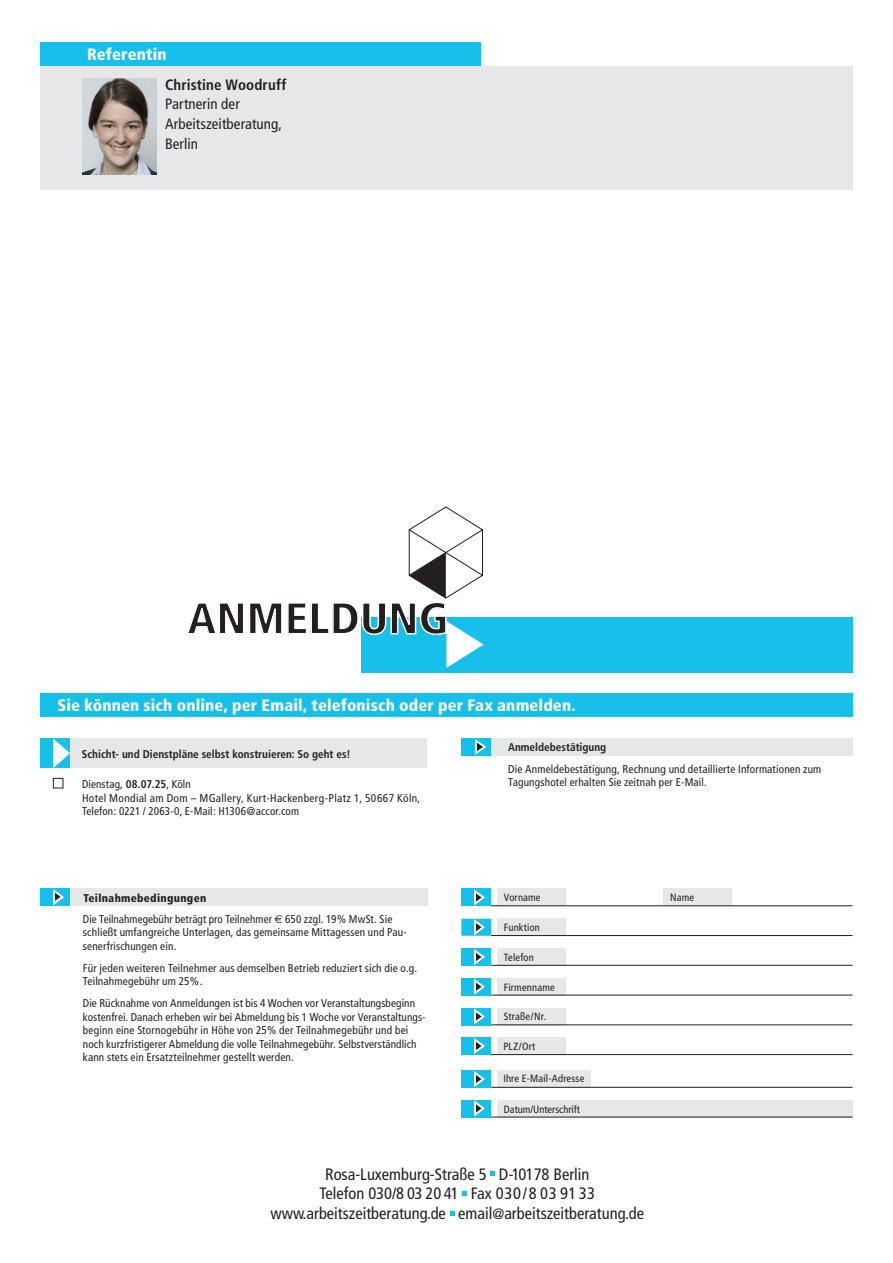
<style>
.page{position:relative;width:893px;height:1263px;background:#fff}
.page>*{position:absolute;margin:0;border:0;box-sizing:border-box;transform-origin:0 0}
.t1{font:900 condensed 44.25px "Frutiger";color:#231f20}
.t2{font:condensed 16.5px/19.8px "Frutiger";color:#231f20;text-align:center}
.t3{font:900 condensed 16.5px "Frutiger";letter-spacing:.01em;color:#fff}
.t4{font:condensed 15px/19.8px "Frutiger";letter-spacing:.005em;color:#231f20}
.t5{font:700 condensed 15px "Frutiger";letter-spacing:.01em;color:#231f20}
.t6{font:condensed 11.25px/13.5px "Frutiger";letter-spacing:.01em;color:#231f20}
.t7{font:700 condensed 11.25px "Frutiger";color:#231f20}
.t8{font:condensed 10.5px "Frutiger";letter-spacing:.015em;color:#231f20}
.s1{font-weight:700}
.s2{font-weight:900}
.s3{font-family:"Euro Sans";font-stretch:normal}
.s4{font-size:15px}
</style>
<div class="page">
<div style="left:361px;top:617px;width:492px;height:55px;background:#17c0e9"></div>
<svg style="left:491px;top:1171px;width:4px;height:4px"></svg>
<svg style="left:463px;top:1191px;width:4px;height:4px"></svg>
<svg style="left:450px;top:1211px;width:4px;height:4px"></svg>
<svg style="left:361px;top:507px;width:123px;height:161px"></svg>
<div style="left:40px;top:42px;width:440px;height:24px;background:#17c0e9"></div>
<div style="left:40px;top:66px;width:813px;height:123px;background:#e6e7e9"></div>
<img style="left:82px;top:78px;width:74px;height:97px">
<div style="left:62px;top:889px;width:365px;height:17px;background:#e6e7e9"></div>
<div style="left:40px;top:889px;width:30px;height:17px;background:#17c0e9"></div>
<svg style="left:51px;top:888px;width:14px;height:18px"></svg>
<div style="left:61px;top:738px;width:366px;height:30px;background:#e6e7e9"></div>
<div style="left:40px;top:738px;width:30px;height:30px;background:#17c0e9"></div>
<svg style="left:53px;top:738px;width:17px;height:30px"></svg>
<div style="left:497px;top:1070px;width:94px;height:17px;background:#e6e7e9"></div>
<div style="left:497px;top:1100px;width:356px;height:17px;background:#e6e7e9"></div>
<div style="left:497px;top:1008px;width:69px;height:17px;background:#e6e7e9"></div>
<div style="left:497px;top:978px;width:69px;height:17px;background:#e6e7e9"></div>
<div style="left:497px;top:948px;width:69px;height:17px;background:#e6e7e9"></div>
<div style="left:497px;top:918px;width:69px;height:17px;background:#e6e7e9"></div>
<div style="left:664px;top:889px;width:68px;height:17px;background:#e6e7e9"></div>
<div style="left:497px;top:889px;width:69px;height:17px;background:#e6e7e9"></div>
<div style="left:461px;top:889px;width:30px;height:17px;background:#17c0e9"></div>
<div style="left:461px;top:919px;width:30px;height:17px;background:#17c0e9"></div>
<div style="left:461px;top:948px;width:30px;height:17px;background:#17c0e9"></div>
<div style="left:461px;top:978px;width:30px;height:17px;background:#17c0e9"></div>
<div style="left:461px;top:1008px;width:30px;height:17px;background:#17c0e9"></div>
<hr style="left:491px;top:905px;width:362px;height:1px;background:#231f20">
<hr style="left:491px;top:935px;width:362px;height:1px;background:#231f20">
<hr style="left:491px;top:965px;width:362px;height:1px;background:#231f20">
<hr style="left:491px;top:995px;width:362px;height:1px;background:#231f20">
<hr style="left:491px;top:1024px;width:362px;height:1px;background:#231f20">
<svg style="left:474px;top:889px;width:11px;height:17px"></svg>
<svg style="left:472px;top:918px;width:14px;height:18px"></svg>
<svg style="left:472px;top:949px;width:14px;height:17px"></svg>
<svg style="left:472px;top:979px;width:14px;height:17px"></svg>
<svg style="left:472px;top:1008px;width:14px;height:18px"></svg>
<div style="left:461px;top:1070px;width:30px;height:17px;background:#17c0e9"></div>
<svg style="left:472px;top:1071px;width:14px;height:17px"></svg>
<div style="left:497px;top:1038px;width:69px;height:17px;background:#e6e7e9"></div>
<div style="left:461px;top:1038px;width:30px;height:17px;background:#17c0e9"></div>
<hr style="left:491px;top:1054px;width:362px;height:1px;background:#231f20">
<svg style="left:472px;top:1037px;width:14px;height:17px"></svg>
<hr style="left:491px;top:1087px;width:362px;height:1px;background:#231f20">
<div style="left:461px;top:1100px;width:30px;height:17px;background:#17c0e9"></div>
<hr style="left:491px;top:1117px;width:362px;height:1px;background:#231f20">
<svg style="left:472px;top:1100px;width:14px;height:18px"></svg>
<div style="left:461px;top:738px;width:392px;height:17px;background:#e6e7e9"></div>
<div style="left:461px;top:738px;width:30px;height:17px;background:#17c0e9"></div>
<svg style="left:473px;top:739px;width:15px;height:17px"></svg>
<div style="left:53px;top:778px;width:10px;height:10px;border:1px solid #231f20"></div>
<div style="left:40px;top:693px;width:812px;height:24px;background:#17c0e9"></div>
<h2 class="t3" style="left:87px;top:45px;width:81px">Referentin</h2>
<h3 class="t5" style="left:165px;top:76px;width:123px">Christine Woodruff</h3>
<h3 class="t4" style="left:165px;top:94px;width:119px">Partnerin der<br>Arbeitszeitberatung,<br>Berlin</h3>
<h1 class="t1" style="left:187px;top:592px;width:263px">ANMELDUNG</h1>
<h2 class="t3" style="left:57px;top:696px;width:520px">Sie können sich online, per Email, telefonisch oder per Fax anmelden.</h2>
<p class="t7" style="left:82px;top:747px;width:270px">Schicht- und Dienstpläne selbst konstruieren: So geht es!</p>
<p class="t7" style="left:508px;top:740px;width:100px">Anmeldebestätigung</p>
<p class="t6" style="left:508px;top:762px;width:315px">Die Anmeldebestätigung, Rechnung und detaillierte Informationen zum</p>
<p class="t6" style="left:82px;top:778px;width:110px">Dienstag, <span class="s1">08.07.25</span>, Köln</p>
<p class="t6" style="left:508px;top:776px;width:200px">Tagungshotel erhalten Sie zeitnah per E-Mail.</p>
<p class="t6" style="left:82px;top:791px;width:340px">Hotel Mondial am Dom – MGallery, Kurt-Hackenberg-Platz 1, 50667 Köln,<br>Telefon: 0221 / 2063-0, E-Mail: H1306@accor.com</p>
<p class="t6" style="left:83px;top:887px;width:311px;line-height:21.3px"><span class="s2">Teilnahmebedingungen<br></span>Die Teilnahmegebühr beträgt pro Teilnehmer <span class="s3">€</span> 650 zzgl. 19% MwSt. Sie</p>
<p class="t6" style="left:83px;top:926px;width:325px">schließt umfangreiche Unterlagen, das gemeinsame Mittagessen und Pau&shy;senerfrischungen ein.</p>
<p class="t6" style="left:83px;top:961px;width:336px">Für jeden weiteren Teilnehmer aus demselben Betrieb reduziert sich die o.g.<br>Teilnahmegebühr um 25%.</p>
<p class="t6" style="left:83px;top:997px;width:344px">Die Rücknahme von Anmeldungen ist bis 4 Wochen vor Veranstaltungsbeginn kostenfrei. Danach erheben wir bei Abmeldung bis 1 Woche vor Veranstaltungs&shy;beginn eine Stornogebühr in Höhe von 25% der Teilnahmegebühr und bei noch kurzfristigerer Abmeldung die volle Teilnahmegebühr. Selbstverständlich kann stets ein Ersatzteilnehmer gestellt werden.</p>
<p class="t8" style="left:504px;top:892px;width:38px">Vorname</p>
<p class="t8" style="left:670px;top:892px;width:26px">Name</p>
<p class="t8" style="left:504px;top:921px;width:38px">Funktion</p>
<p class="t8" style="left:504px;top:951px;width:31px">Telefon</p>
<p class="t8" style="left:504px;top:981px;width:52px">Firmenname</p>
<p class="t8" style="left:504px;top:1011px;width:44px">Straße/Nr.</p>
<p class="t8" style="left:503px;top:1040px;width:34px">PLZ/Ort</p>
<p class="t8" style="left:503px;top:1073px;width:83px">Ihre E-Mail-Adresse</p>
<p class="t8" style="left:504px;top:1103px;width:78px">Datum/Unterschrift</p>
<h2 class="t2" style="left:270px;top:1164px;width:375px">Rosa-Luxemburg-Straße 5 D-10178 Berlin<br>Telefon 030/8 03 20 41 Fax 030/8 03 91 33 www.arbeitszeitberatung.de email<span class="s4">@</span>arbeitszeitberatung.de</h2>
</div>
